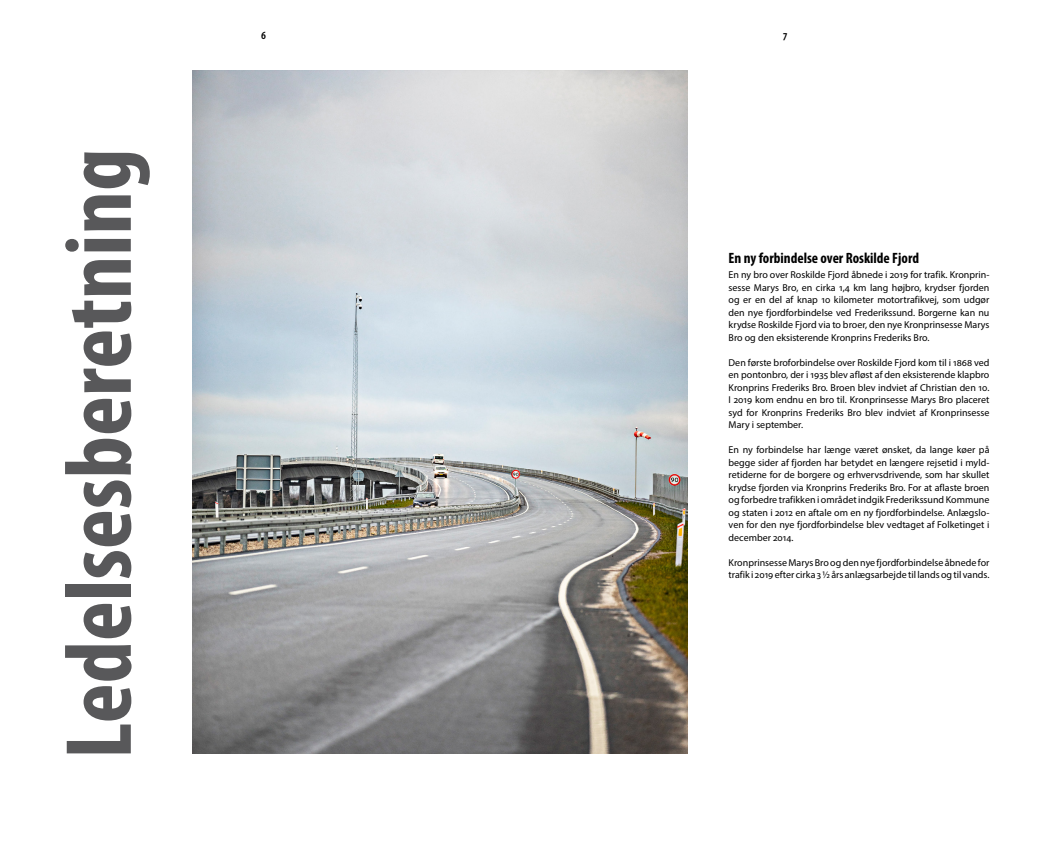
<style>
.page{position:relative;width:1049px;height:842px;background:#fff}
.page>*{position:absolute;margin:0;border:0;box-sizing:border-box;transform-origin:0 0}
.Rubrik{font:700 condensed 95px "Myriad Pro";color:#58585a}
.Mellemrubrik{font:700 condensed 15px "Myriad Pro";color:#000}
.t1{font:600 condensed 12px "Myriad Pro";color:#000}
.Brødtekst{font:10px/12.5px "Myriad Pro";color:#000;text-align:justify}
</style>
<div class="page">
<img style="left:192px;top:71px;width:495px;height:682px">
<p class="Rubrik" style="left:40px;top:759px;width:612px;rotate:-90deg">Ledelsesberetning</p>
<p class="t1" style="left:261px;top:28px;width:6px">6</p>
<p class="t1" style="left:783px;top:28px;width:6px">7</p>
<p class="Mellemrubrik" style="left:729px;top:249px;width:192px">En ny forbindelse over Roskilde Fjord</p>
<p class="Brødtekst" style="left:729px;top:269px;width:262px">En ny bro over Roskilde Fjord åbnede i 2019 for trafik. Kronprin&shy;sesse Marys Bro, en cirka 1,4 km lang højbro, krydser fjorden og er en del af knap 10 kilometer motortrafikvej, som udgør den nye fjordforbindelse ved Frederikssund. Borgerne kan nu krydse Roskilde Fjord via to broer, den nye Kronprinsesse Marys Bro og den eksisterende Kronprins Frederiks Bro.</p>
<p class="Brødtekst" style="left:729px;top:356px;width:262px">Den første broforbindelse over Roskilde Fjord kom til i 1868 ved en pontonbro, der i 1935 blev afløst af den eksisterende klapbro Kronprins Frederiks Bro. Broen blev indviet af Christian den 10.<br>I 2019 kom endnu en bro til. Kronprinsesse Marys Bro placeret syd for Kronprins Frederiks Bro blev indviet af Kronprinsesse Mary i september.</p>
<p class="Brødtekst" style="left:729px;top:444px;width:262px">En ny forbindelse har længe været ønsket, da lange køer på begge sider af fjorden har betydet en længere rejsetid i myld&shy;retiderne for de borgere og erhvervsdrivende, som har skullet krydse fjorden via Kronprins Frederiks Bro. For at aflaste broen og forbedre trafikken i området indgik Frederikssund Kommune og staten i 2012 en aftale om en ny fjordforbindelse. Anlægslo&shy;ven for den nye fjordforbindelse blev vedtaget af Folketinget i december 2014.</p>
<p class="Brødtekst" style="left:729px;top:556px;width:262px">Kronprinsesse Marys Bro og den nye fjordforbindelse åbnede for trafik i 2019 efter cirka 3 ½ års anlægsarbejde til lands og til vands.</p>
</div>
